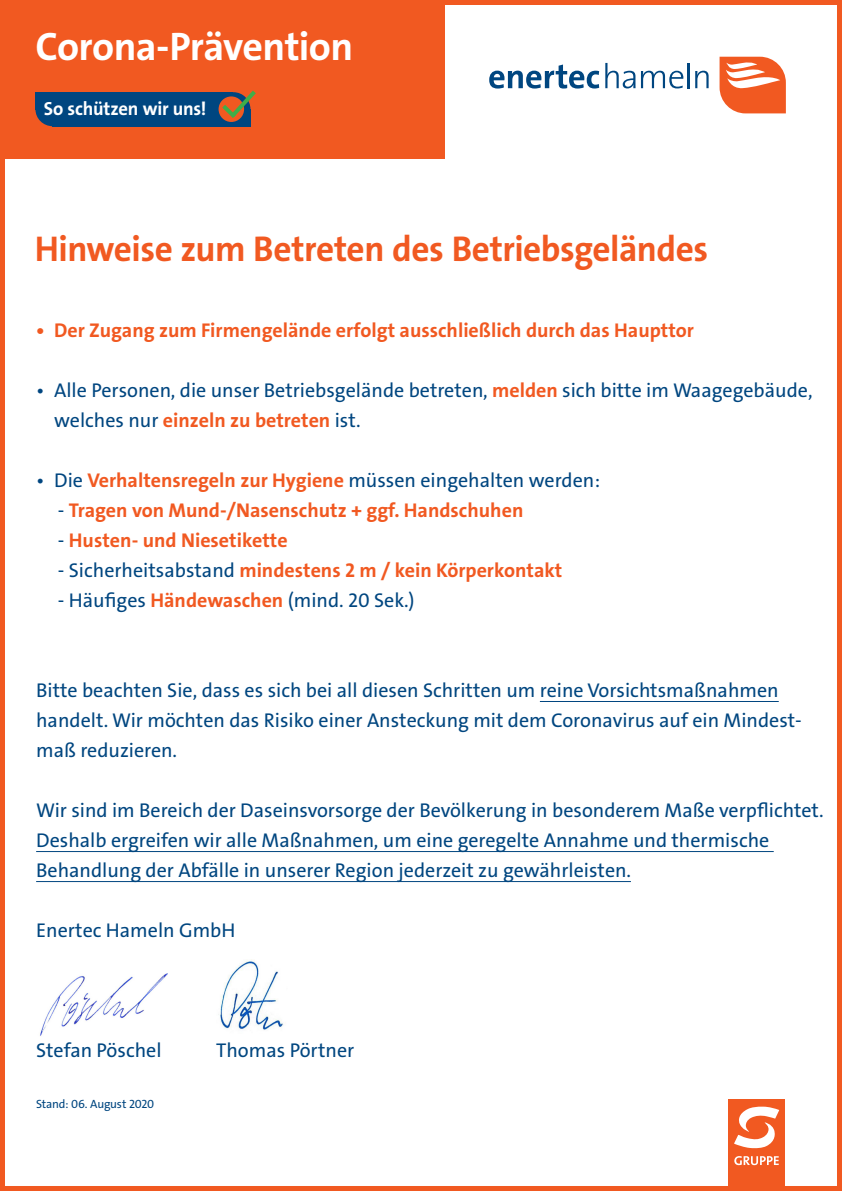
<style>
.page{position:relative;width:842px;height:1191px;background:#fff}
.page>*{position:absolute;margin:0;border:0;box-sizing:border-box;transform-origin:0 0}
.t1{font:40px "The Sans LP7 Bld";letter-spacing:-.015em;color:#fff}
.t2{font:36px "The Sans LP7 Bld";letter-spacing:-.015em;color:#f15921}
.t3{font:20px/30px "The Sans LP5 Plain";color:#004680}
.t4{font:20px "The Sans LP7 Bld";color:#f15921}
.t5{font:19px "The Sans LP7 Bld";letter-spacing:-.01em;color:#fff}
.t6{font:12px "The Sans LP5 Plain";letter-spacing:-.02em;color:#004680}
.s1{font-family:"The Sans LP7 Bld";color:#f15921}
.s2{font-family:"The Sans LP5 Plain";color:#004680}
</style>
<div class="page">
<div style="left:729px;top:1099px;width:56px;height:72px;background:#f15921"></div>
<svg style="left:734px;top:1106px;width:45px;height:42px"></svg>
<svg style="left:734px;top:1156px;width:45px;height:9px"></svg>
<div style="left:729px;top:1173px;width:56px;height:18px;background:#f15921"></div>
<svg style="left:719px;top:57px;width:66px;height:56px"></svg>
<svg style="left:489px;top:65px;width:110px;height:24px"></svg>
<svg style="left:605px;top:63px;width:30px;height:25px"></svg>
<svg style="left:641px;top:71px;width:42px;height:17px"></svg>
<hr style="left:688px;top:63px;width:2px;height:25px;background:#004680">
<svg style="left:695px;top:71px;width:14px;height:17px"></svg>
<hr style="left:540px;top:701px;width:239px;height:1px;background:#004680">
<hr style="left:36px;top:851px;width:738px;height:1px;background:#004680">
<hr style="left:36px;top:881px;width:595px;height:1px;background:#004680">
<img style="left:40px;top:973px;width:127px;height:63px">
<div style="left:6px;top:6px;width:438px;height:153px;background:#f15921"></div>
<img style="left:218px;top:960px;width:65px;height:70px">
<div style="left:35px;top:92px;width:35px;height:34px;background:#004680;border-radius:50%"></div>
<div style="left:52px;top:92px;width:181px;height:34px;background:#004680"></div>
<div style="left:217px;top:109px;width:33px;height:17px;background:#004680"></div>
<svg style="left:218px;top:86px;width:42px;height:36px"></svg>
<div style="left:35px;top:92px;width:34px;height:17px;background:#004680"></div>
<div style="left:0;top:0;width:842px;height:1191px;border:5px solid #f15921"></div>
<p class="t1" style="left:35px;top:21px;width:319px">Corona-Prävention</p>
<p class="t5" style="left:44px;top:97px;width:164px">So schützen wir uns!</p>
<p class="t2" style="left:35px;top:226px;width:675px">Hinweise zum Betreten des Betriebsgeländes</p>
<p class="t4" style="left:36px;top:317px;width:659px">• Der Zugang zum Firmengelände erfolgt ausschließlich durch das Haupttor</p>
<p class="t3" style="left:54px;top:375px;width:760px;text-indent:-18px">• Alle Personen, die unser Betriebsgelände betreten, <span class="s1">melden</span> sich bitte im Waagegebäude, welches nur <span class="s1">einzeln zu betreten</span> ist.</p>
<p class="t3" style="left:36px;top:465px;width:565px">• Die <span class="s1">Verhaltensregeln zur Hygiene</span> müssen eingehalten werden:</p>
<p class="t4" style="left:58px;top:497px;width:467px"><span class="s2">-</span> Tragen von Mund-/Nasenschutz + ggf. Handschuhen</p>
<p class="t4" style="left:58px;top:527px;width:231px"><span class="s2">-</span> Husten- und Niesetikette</p>
<p class="t4" style="left:58px;top:557px;width:506px"><span class="s2">- Sicherheitsabstand</span> mindestens 2 m / kein Körperkontakt</p>
<p class="t3" style="left:58px;top:585px;width:358px">- Häufiges <span class="s1">Händewaschen</span> (mind. 20 Sek.)</p>
<p class="t3" style="left:36px;top:675px;width:767px">Bitte beachten Sie, dass es sich bei all diesen Schritten um reine Vorsichtsmaßnahmen handelt. Wir möchten das Risiko einer Ansteckung mit dem Coronavirus auf ein Mindest&shy;maß reduzieren.</p>
<p class="t3" style="left:36px;top:795px;width:789px">Wir sind im Bereich der Daseinsvorsorge der Bevölkerung in besonderem Maße verpflichtet.<br>Deshalb ergreifen wir alle Maßnahmen, um eine geregelte Annahme und thermische<br>Behandlung der Abfälle in unserer Region jederzeit zu gewährleisten.</p>
<p class="t3" style="left:36px;top:915px;width:201px">Enertec Hameln GmbH</p>
<p class="t3" style="left:36px;top:1035px;width:127px">Stefan Pöschel</p>
<p class="t3" style="left:216px;top:1035px;width:140px">Thomas Pörtner</p>
<p class="t6" style="left:36px;top:1096px;width:119px">Stand: 06. August 2020</p>
</div>
